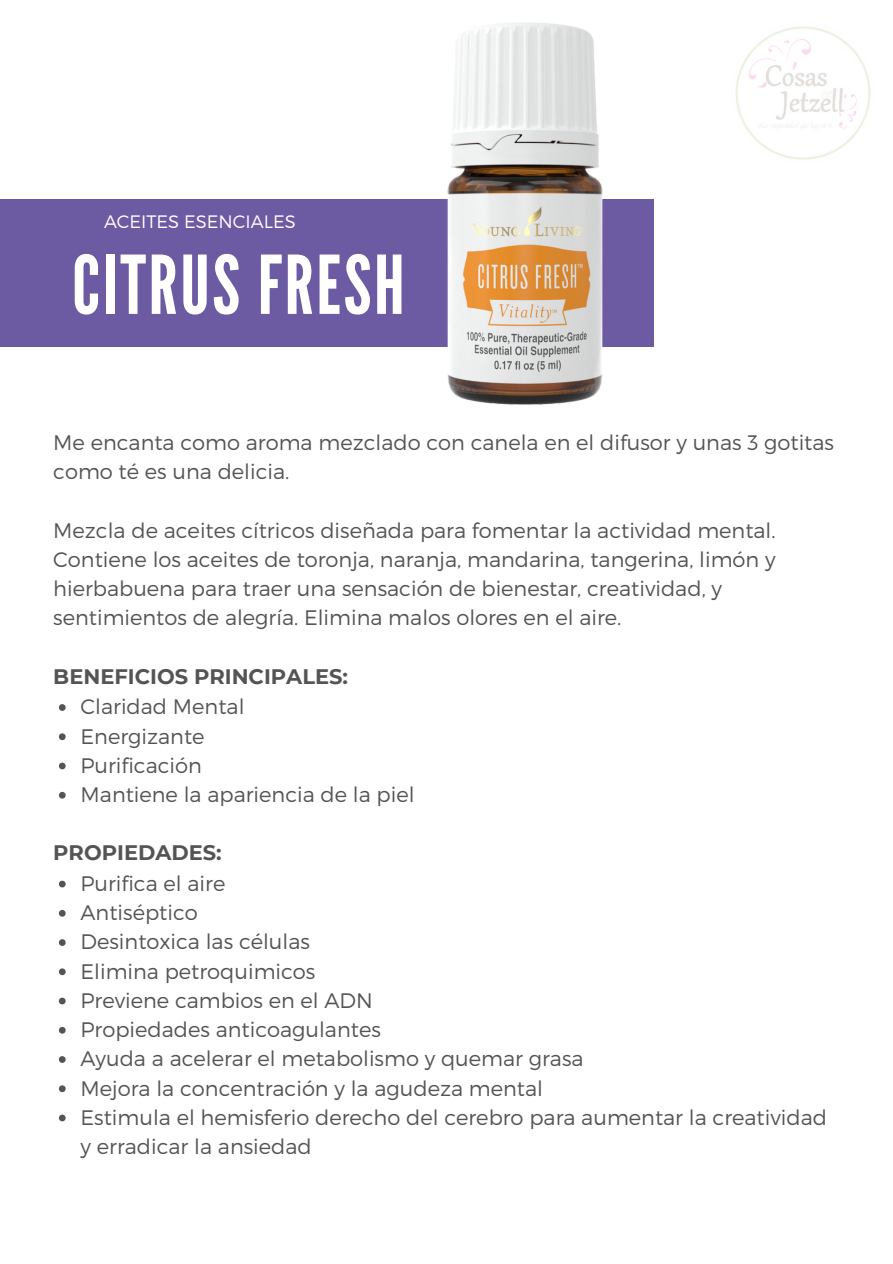
<style>
.page{position:relative;width:893px;height:1264px;background:#fff}
.page>*{position:absolute;margin:0;border:0;box-sizing:border-box;transform-origin:0 0}
.t1{font:80.7px "League Gothic";letter-spacing:.03em;color:#fff}
.t2{font:300 21px/29.2px "Montserrat";color:#545454}
.t3{font:700 21px "Montserrat";color:#545454}
.t4{font:300 18px "Montserrat";color:#fff}
</style>
<div class="page">
<div style="left:0;top:200px;width:653px;height:147px;background:#6c5ba3"></div>
<svg style="left:59px;top:704px;width:7px;height:7px"></svg>
<svg style="left:59px;top:733px;width:7px;height:7px"></svg>
<svg style="left:59px;top:762px;width:7px;height:7px"></svg>
<svg style="left:59px;top:791px;width:7px;height:7px"></svg>
<svg style="left:59px;top:880px;width:7px;height:7px"></svg>
<svg style="left:59px;top:910px;width:7px;height:6px"></svg>
<svg style="left:59px;top:939px;width:7px;height:6px"></svg>
<svg style="left:59px;top:968px;width:7px;height:7px"></svg>
<svg style="left:59px;top:997px;width:7px;height:7px"></svg>
<svg style="left:59px;top:1026px;width:7px;height:7px"></svg>
<svg style="left:59px;top:1056px;width:7px;height:6px"></svg>
<svg style="left:59px;top:1085px;width:7px;height:7px"></svg>
<svg style="left:59px;top:1114px;width:7px;height:7px"></svg>
<img style="left:446px;top:23px;width:157px;height:382px">
<img style="left:735px;top:26px;width:136px;height:134px">
<p class="t4" style="left:104px;top:210px;width:193px">ACEITES ESENCIALES</p>
<p class="t1" style="left:72px;top:238px;width:334px">CITRUS FRESH</p>
<p class="t2" style="left:53px;top:427px;width:782px">Me encanta como aroma mezclado con canela en el difusor y unas 3 gotitas como té es una delicia.</p>
<p class="t2" style="left:53px;top:514px;width:723px">Mezcla de aceites cítricos diseñada para fomentar la actividad mental.<br>Contiene los aceites de toronja, naranja, mandarina, tangerina, limón y hierbabuena para traer una sensación de bienestar, creatividad, y sentimientos de alegría. Elimina malos olores en el aire.</p>
<p class="t3" style="left:53px;top:663px;width:296px">BENEFICIOS PRINCIPALES:</p>
<p class="t2" style="left:81px;top:691px;width:165px">Claridad Mental</p>
<p class="t2" style="left:81px;top:720px;width:125px">Energizante</p>
<p class="t2" style="left:81px;top:749px;width:123px">Purificación</p>
<p class="t2" style="left:81px;top:778px;width:335px">Mantiene la apariencia de la piel</p>
<p class="t3" style="left:53px;top:840px;width:170px">PROPIEDADES:</p>
<p class="t2" style="left:81px;top:867px;width:146px">Purifica el aire</p>
<p class="t2" style="left:81px;top:896px;width:119px">Antiséptico</p>
<p class="t2" style="left:81px;top:926px;width:231px">Desintoxica las células</p>
<p class="t2" style="left:81px;top:955px;width:236px">Elimina petroquimicos</p>
<p class="t2" style="left:81px;top:984px;width:294px">Previene cambios en el ADN</p>
<p class="t2" style="left:81px;top:1013px;width:302px">Propiedades anticoagulantes</p>
<p class="t2" style="left:81px;top:1043px;width:504px">Ayuda a acelerar el metabolismo y quemar grasa</p>
<p class="t2" style="left:81px;top:1072px;width:464px">Mejora la concentración y la agudeza mental</p>
<p class="t2" style="left:81px;top:1101px;width:747px">Estimula el hemisferio derecho del cerebro para aumentar la creatividad y erradicar la ansiedad</p>
</div>
